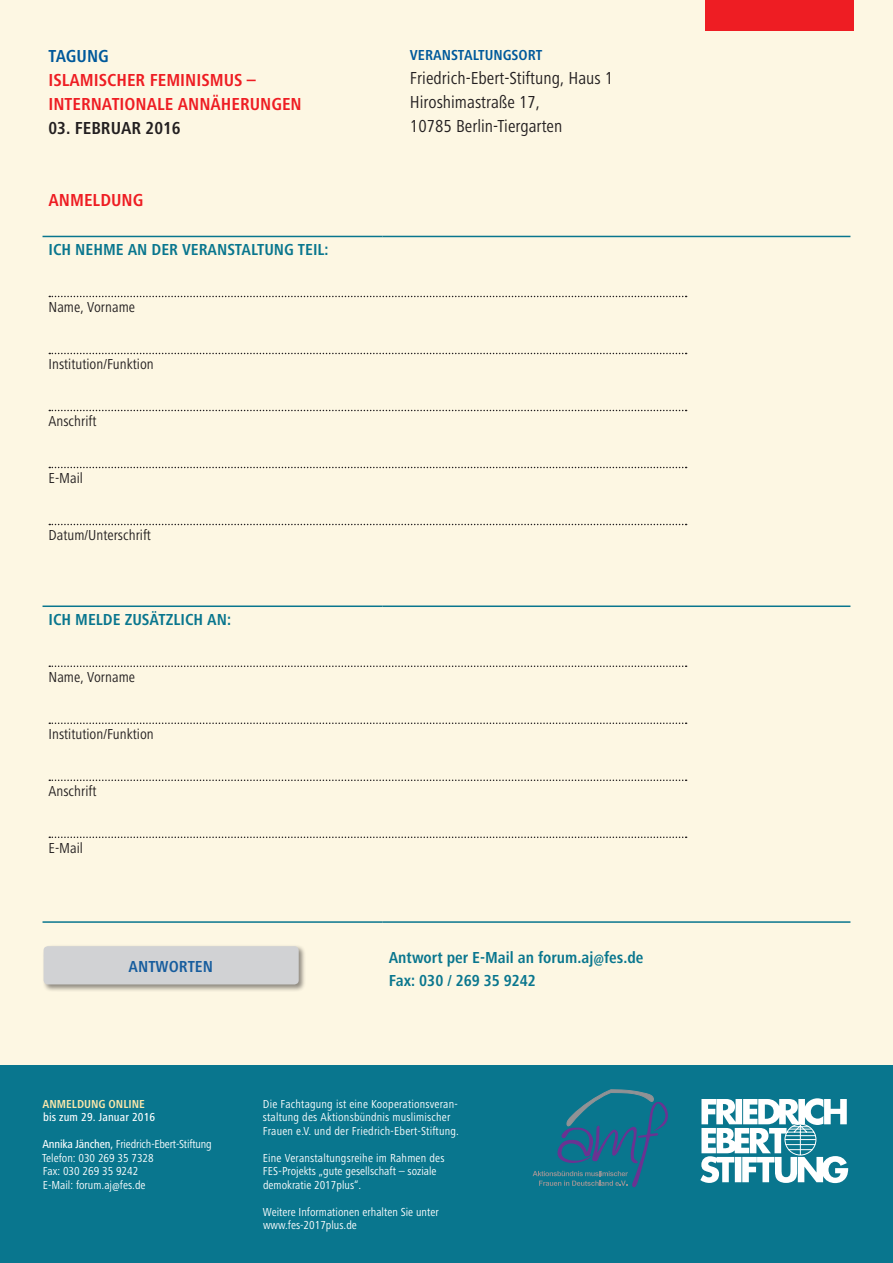
<style>
.page{position:relative;width:893px;height:1263px;background:#fdf7e3}
.page>*{position:absolute;margin:0;border:0;box-sizing:border-box;transform-origin:0 0}
.t1{font:condensed 18px/24px "Frutiger Next LT";color:#231f20}
.t2{font:700 condensed 18px/24px "Frutiger Next LT";color:#ee1d23}
.t3{font:700 condensed 18px "Frutiger Next LT";color:#231f20}
.t4{font:700 condensed 18px "Frutiger Next LT";color:#00599b}
.t5{font:700 condensed 16.5px/22.5px "Frutiger Next LT";color:#09768e}
.t6{font:700 condensed 16.5px "Frutiger Next LT";color:#175d9e}
.t7{font:condensed 15px "Frutiger Next LT";color:#231f20}
.t8{font:700 condensed 15px "Frutiger Next LT";color:#00599b}
.t9{font:condensed 12px/13.5px "Frutiger Next LT";color:#fff}
.t10{font:500 condensed 12px "Frutiger Next LT";letter-spacing:.01em;color:#fff}
.t11{font:700 condensed 12px "Frutiger Next LT";color:#fbe7aa}
.s1{font-weight:500}
</style>
<div class="page">
<div style="left:705px;top:0;width:149px;height:31px;background:#ee1d23"></div>
<hr style="left:43px;top:236px;width:340px;height:1px;background:#09768e">
<hr style="left:383px;top:236px;width:467px;height:1px;background:#09768e">
<hr style="left:43px;top:605px;width:340px;height:2px;background:#09768e">
<hr style="left:383px;top:605px;width:467px;height:2px;background:#09768e">
<hr style="left:43px;top:921px;width:340px;height:2px;background:#09768e">
<hr style="left:383px;top:921px;width:467px;height:2px;background:#09768e">
<svg style="left:49px;top:296px;width:638px;height:1px"></svg>
<svg style="left:49px;top:353px;width:638px;height:1px"></svg>
<svg style="left:49px;top:410px;width:638px;height:1px"></svg>
<svg style="left:49px;top:467px;width:638px;height:1px"></svg>
<svg style="left:49px;top:524px;width:638px;height:1px"></svg>
<svg style="left:49px;top:665px;width:638px;height:2px"></svg>
<svg style="left:49px;top:722px;width:638px;height:2px"></svg>
<svg style="left:49px;top:779px;width:638px;height:2px"></svg>
<svg style="left:49px;top:836px;width:638px;height:2px"></svg>
<div style="left:0;top:1066px;width:893px;height:197px;background:#09768e"></div>
<svg style="left:700px;top:1098px;width:148px;height:85px"></svg>
<svg style="left:533px;top:1090px;width:135px;height:97px"></svg>
<div style="left:42px;top:944px;width:264px;height:48px;background:#231f20;opacity:.5"></div>
<div style="left:44px;top:946px;width:255px;height:38px;background:#d1d2d4;border-radius:4px"></div>
<h1 class="t4" style="left:49px;top:46px;width:62px">TAGUNG</h1>
<h1 class="t2" style="left:49px;top:68px;width:255px">ISLAMISCHER FEMINISMUS –<br>INTERNATIONALE ANNÄHERUNGEN</h1>
<h1 class="t3" style="left:49px;top:118px;width:134px">03. FEBRUAR 2016</h1>
<h1 class="t2" style="left:49px;top:188px;width:96px">ANMELDUNG</h1>
<h2 class="t5" style="left:49px;top:238px;width:282px">ICH NEHME AN DER VERANSTALTUNG TEIL:</h2>
<p class="t7" style="left:49px;top:299px;width:88px">Name, Vorname</p>
<p class="t7" style="left:49px;top:356px;width:107px">Institution/Funktion</p>
<p class="t7" style="left:49px;top:413px;width:49px">Anschrift</p>
<p class="t7" style="left:49px;top:470px;width:36px">E-Mail</p>
<p class="t7" style="left:49px;top:527px;width:104px">Datum/Unterschrift</p>
<h2 class="t5" style="left:49px;top:608px;width:184px">ICH MELDE ZUSÄTZLICH AN:</h2>
<p class="t7" style="left:49px;top:669px;width:88px">Name, Vorname</p>
<p class="t7" style="left:49px;top:726px;width:107px">Institution/Funktion</p>
<p class="t7" style="left:49px;top:783px;width:49px">Anschrift</p>
<p class="t7" style="left:49px;top:840px;width:36px">E-Mail</p>
<h2 class="t6" style="left:129px;top:957px;width:86px">ANTWORTEN</h2>
<p class="t8" style="left:410px;top:47px;width:134px">VERANSTALTUNGSORT</p>
<h1 class="t1" style="left:410px;top:66px;width:205px">Friedrich-Ebert-Stiftung, Haus 1<br>Hiroshimastraße 17,<br>10785 Berlin-Tiergarten</h1>
<h2 class="t5" style="left:389px;top:946px;width:256px">Antwort per E-Mail an forum.aj@fes.de<br>Fax: 030 / 269 35 9242</h2>
<p class="t11" style="left:42px;top:1097px;width:104px">ANMELDUNG ONLINE</p>
<p class="t10" style="left:43px;top:1111px;width:114px">bis zum 29. Januar 2016</p>
<p class="t9" style="left:42px;top:1138px;width:171px"><span class="s1">Annika Jänchen,</span> Friedrich-Ebert-Stiftung<br>Telefon: 030 269 35 7328<br>Fax: 030 269 35 9242<br>E-Mail: forum.aj@fes.de</p>
<p class="t9" style="left:263px;top:1097px;width:198px">Die Fachtagung ist eine Kooperationsveran&shy;staltung des Aktionsbündnis muslimischer<br>Frauen e.V. und der Friedrich-Ebert-Stiftung.</p>
<p class="t9" style="left:263px;top:1151px;width:183px">Eine Veranstaltungsreihe im Rahmen des<br>FES-Projekts „gute gesellschaft – soziale demokratie 2017plus“.</p>
<p class="t9" style="left:263px;top:1205px;width:177px">Weitere Informationen erhalten Sie unter www.fes-2017plus.de</p>
</div>
